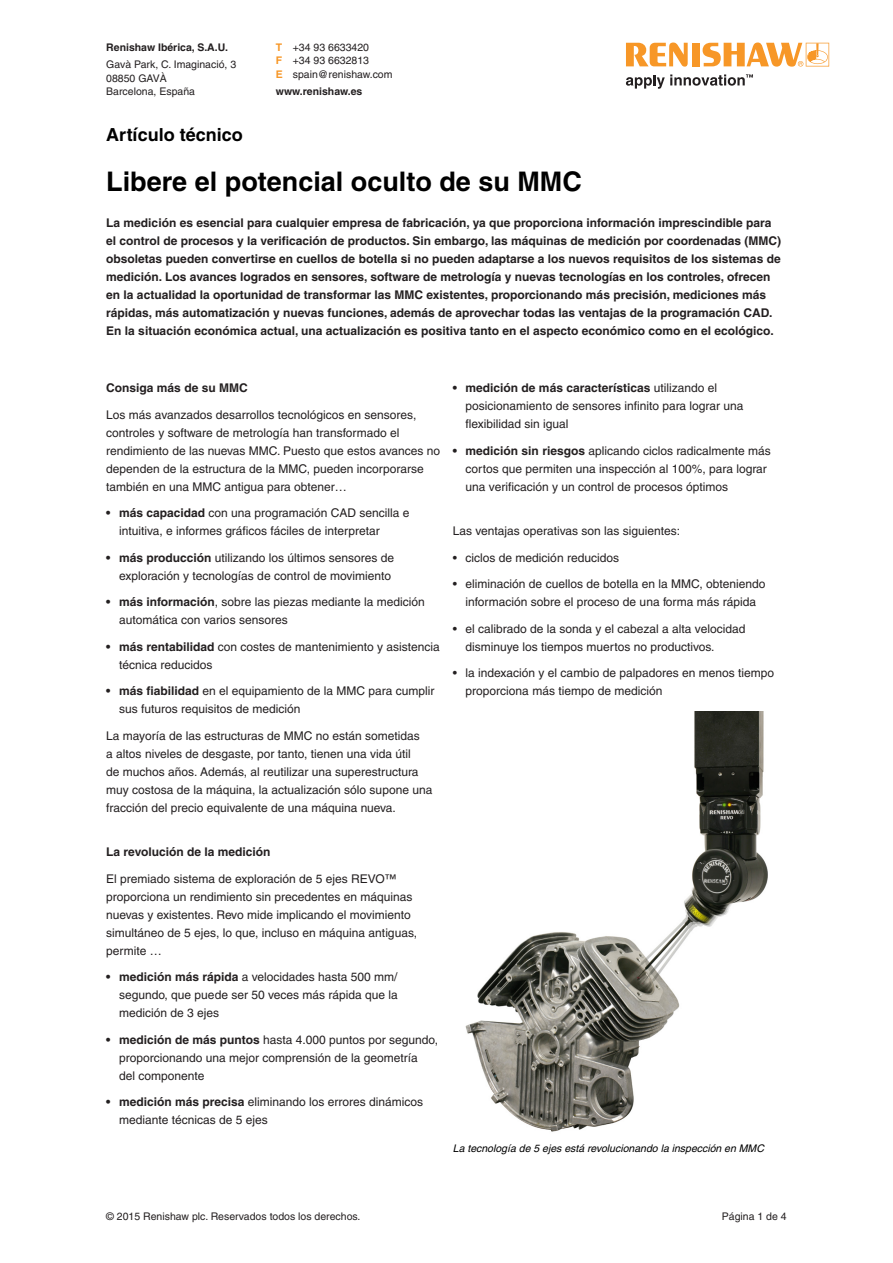
<style>
.page{position:relative;width:893px;height:1263px;background:#fff}
.page>*{position:absolute;margin:0;border:0;box-sizing:border-box;transform-origin:0 0}
.Title_18pt_bold{font:700 27px "Helvetica";color:#000}
.White_Paper_12pt_Bod{font:700 18px "Helvetica";color:#000}
.Body_Text_8pt_medium{font:12px/18px "Helvetica";color:#231f20}
.Introduction_text_8p{font:700 12px/18px "Helvetica";color:#231f20}
.main_body_heading_8p{font:700 12px "Helvetica";color:#231f20}
.Copyright_and_page_n{font:10.5px/13.5px "Helvetica";color:#231f20}
.Caption_7pt_oblique{font:italic 10.5px "Helvetica";color:#000}
.t1{font:700 10.5px "Helvetica";color:#231f20}
.s1{font-weight:700;color:#f79727}
.s2{font-weight:700}
</style>
<div class="page">
<svg style="left:626px;top:43px;width:62px;height:24px"></svg>
<div style="left:692px;top:43px;width:8px;height:23px;background:#f79727"></div>
<svg style="left:703px;top:43px;width:126px;height:24px"></svg>
<svg style="left:626px;top:74px;width:127px;height:15px"></svg>
<img style="left:465px;top:711px;width:303px;height:421px">
<p class="t1" style="left:106px;top:41px;width:123px">Renishaw Ibérica, S.A.U.</p>
<p class="Copyright_and_page_n" style="left:106px;top:58px;width:131px">Gavà Park, C. Imaginació, 3<br>08850 GAVÀ<br>Barcelona, España</p>
<p class="Copyright_and_page_n" style="left:276px;top:40px;width:118px"><span class="s1">T</span> +34 93 6633420<br><span class="s1">F</span> +34 93 6632813<br><span class="s1">E</span> spain@renishaw.com</p>
<p class="t1" style="left:276px;top:85px;width:88px">www.renishaw.es</p>
<p class="White_Paper_12pt_Bod" style="left:106px;top:124px;width:138px">Artículo técnico</p>
<p class="Title_18pt_bold" style="left:106px;top:165px;width:477px">Libere el potencial oculto de su MMC</p>
<p class="Introduction_text_8p" style="left:106px;top:213px;width:676px">La medición es esencial para cualquier empresa de fabricación, ya que proporciona información imprescindible para el control de procesos y la verificación de productos. Sin embargo, las máquinas de medición por coordenadas (MMC) obsoletas pueden convertirse en cuellos de botella si no pueden adaptarse a los nuevos requisitos de los sistemas de medición. Los avances logrados en sensores, software de metrología y nuevas tecnologías en los controles, ofrecen en la actualidad la oportunidad de transformar las MMC existentes, proporcionando más precisión, mediciones más rápidas, más automatización y nuevas funciones, además de aprovechar todas las ventajas de la programación CAD.<br>En la situación económica actual, una actualización es positiva tanto en el aspecto económico como en el ecológico.</p>
<p class="main_body_heading_8p" style="left:106px;top:380px;width:143px">Consiga más de su MMC</p>
<p class="Body_Text_8pt_medium" style="left:106px;top:405px;width:335px">Los más avanzados desarrollos tecnológicos en sensores, controles y software de metrología han transformado el rendimiento de las nuevas MMC. Puesto que estos avances no dependen de la estructura de la MMC, pueden incorporarse también en una MMC antigua para obtener…</p>
<p class="Body_Text_8pt_medium" style="left:119px;top:504px;width:292px;text-indent:-13px"><span class="s2">• más capacidad</span> con una programación CAD sencilla e intuitiva, e informes gráficos fáciles de interpretar</p>
<p class="Body_Text_8pt_medium" style="left:106px;top:548px;width:289px;text-align:right"><span class="s2">• más producción</span> utilizando los últimos sensores de exploración y tecnologías de control de movimiento</p>
<p class="Body_Text_8pt_medium" style="left:119px;top:593px;width:307px;text-indent:-13px"><span class="s2">• más información</span>, sobre las piezas mediante la medición automática con varios sensores</p>
<p class="Body_Text_8pt_medium" style="left:119px;top:637px;width:322px;text-indent:-13px"><span class="s2">• más rentabilidad</span> con costes de mantenimiento y asistencia técnica reducidos</p>
<p class="Body_Text_8pt_medium" style="left:119px;top:682px;width:317px;text-indent:-13px"><span class="s2">• más fiabilidad</span> en el equipamiento de la MMC para cumplir sus futuros requisitos de medición</p>
<p class="Body_Text_8pt_medium" style="left:106px;top:726px;width:328px">La mayoría de las estructuras de MMC no están sometidas<br>a altos niveles de desgaste, por tanto, tienen una vida útil<br>de muchos años. Además, al reutilizar una superestructura muy costosa de la máquina, la actualización sólo supone una fracción del precio equivalente de una máquina nueva.</p>
<p class="main_body_heading_8p" style="left:106px;top:844px;width:166px">La revolución de la medición</p>
<p class="Body_Text_8pt_medium" style="left:106px;top:869px;width:312px">El premiado sistema de exploración de 5 ejes REVO™ proporciona un rendimiento sin precedentes en máquinas nuevas y existentes. Revo mide implicando el movimiento simultáneo de 5 ejes, lo que, incluso en máquina antiguas, permite …</p>
<p class="Body_Text_8pt_medium" style="left:119px;top:968px;width:280px;text-align:justify;text-indent:-13px"><span class="s2">• medición más rápida</span> a velocidades hasta 500 mm/ segundo, que puede ser 50 veces más rápida que la medición de 3 ejes</p>
<p class="Body_Text_8pt_medium" style="left:119px;top:1030px;width:321px;text-indent:-13px"><span class="s2">• medición de más puntos</span> hasta 4.000 puntos por segundo, proporcionando una mejor comprensión de la geometría<br>del componente</p>
<p class="Body_Text_8pt_medium" style="left:119px;top:1093px;width:306px;text-indent:-13px"><span class="s2">• medición más precisa</span> eliminando los errores dinámicos mediante técnicas de 5 ejes</p>
<p class="Body_Text_8pt_medium" style="left:466px;top:379px;width:279px;text-indent:-13px"><span class="s2">• medición de más características</span> utilizando el posicionamiento de sensores infinito para lograr una flexibilidad sin igual</p>
<p class="Body_Text_8pt_medium" style="left:466px;top:441px;width:307px;text-indent:-13px"><span class="s2">• medición sin riesgos</span> aplicando ciclos radicalmente más cortos que permiten una inspección al 100%, para lograr una verificación y un control de procesos óptimos</p>
<p class="Body_Text_8pt_medium" style="left:453px;top:522px;width:229px">Las ventajas operativas son las siguientes:</p>
<p class="Body_Text_8pt_medium" style="left:453px;top:548px;width:168px">• ciclos de medición reducidos</p>
<p class="Body_Text_8pt_medium" style="left:453px;top:575px;width:314px;text-align:center">• eliminación de cuellos de botella en la MMC, obteniendo información sobre el proceso de una forma más rápida</p>
<p class="Body_Text_8pt_medium" style="left:466px;top:619px;width:281px;text-indent:-13px">• el calibrado de la sonda y el cabezal a alta velocidad disminuye los tiempos muertos no productivos.</p>
<p class="Body_Text_8pt_medium" style="left:466px;top:664px;width:310px;text-indent:-13px">• la indexación y el cambio de palpadores en menos tiempo proporciona más tiempo de medición</p>
<p class="Caption_7pt_oblique" style="left:453px;top:1142px;width:313px">La tecnología de 5 ejes está revolucionando la inspección en MMC</p>
<p class="Copyright_and_page_n" style="left:106px;top:1209px;width:256px">© 2015 Renishaw plc. Reservados todos los derechos.</p>
<p class="Copyright_and_page_n" style="left:722px;top:1209px;width:66px">Página 1 de 4</p>
</div>
